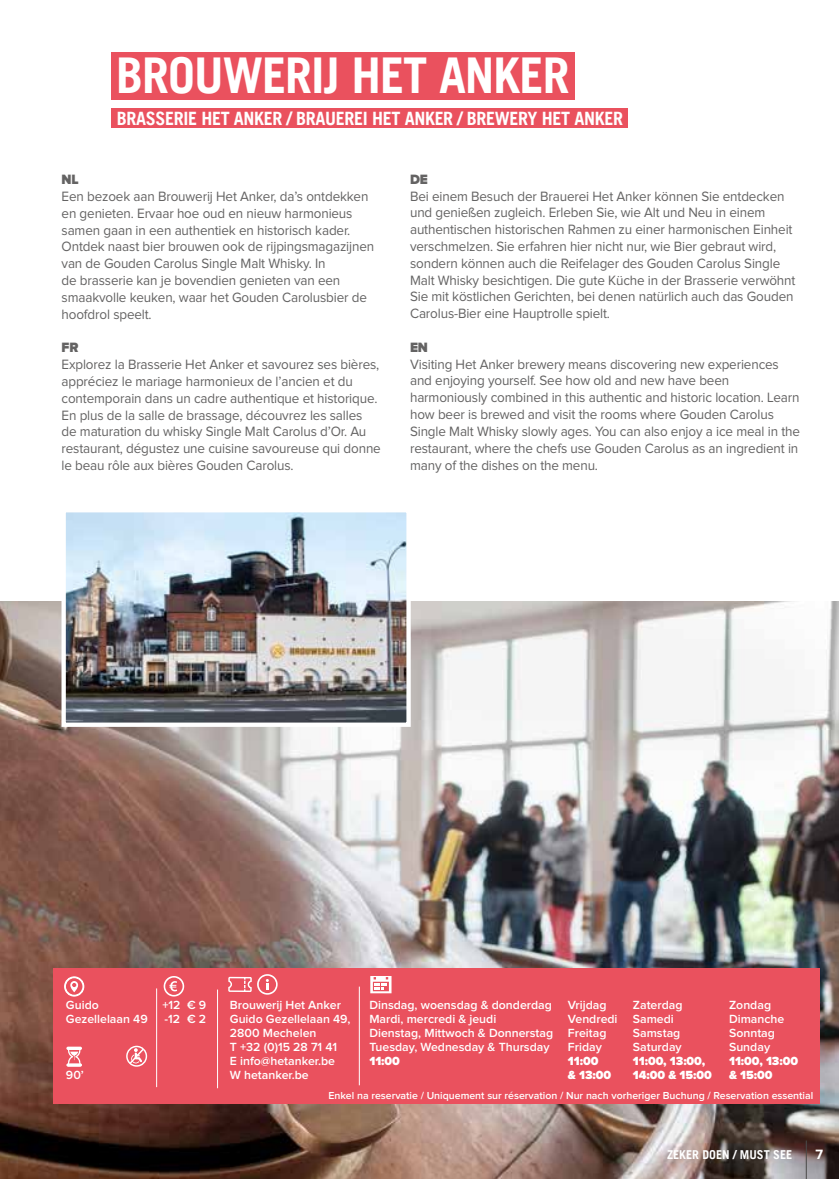
<style>
.page{position:relative;width:839px;height:1179px;background:#fff}
.page>*{position:absolute;margin:0;border:0;box-sizing:border-box;transform-origin:0 0}
.t1{font:700 49.35px "Trade Gothic LT";letter-spacing:-.02em;color:#fff}
.t2{font:700 18.38px "Trade Gothic LT";letter-spacing:-.02em;color:#fff}
.t3{font:14px/16.8px "Proxima Nova";letter-spacing:-.01em;color:#646363;scale:.96 1}
.t4{font:900 14px "Proxima Nova";letter-spacing:-.01em;color:#646363;scale:.96 1}
.t5{font:700 14px "Proxima Nova";color:#fff}
.t6{font:600 12.25px/14px "Proxima Nova";color:#fff}
.t7{font:900 12.25px/14px "Proxima Nova";color:#fff}
.t8{font:700 12.25px "Trade Gothic LT";color:#fff}
.t9{font:600 10.5px "Proxima Nova";color:#fff}
</style>
<div class="page">
<img style="left:0;top:601px;width:838px;height:577px">
<div style="left:111px;top:53px;width:463px;height:47px;background:#ea515e"></div>
<div style="left:53px;top:968px;width:766px;height:135px;background:#ea515e"></div>
<hr style="left:359px;top:986px;width:1px;height:99px;background:#fff">
<svg style="left:370px;top:976px;width:21px;height:17px"></svg>
<svg style="left:228px;top:974px;width:50px;height:20px"></svg>
<div style="left:112px;top:108px;width:516px;height:19px;background:#ea515e"></div>
<img style="left:66px;top:513px;width:339px;height:208px">
<div style="left:61px;top:508px;width:349px;height:218px;border:4px solid #fff"></div>
<hr style="left:156px;top:988px;width:1px;height:98px;background:#fff">
<hr style="left:217px;top:989px;width:1px;height:98px;background:#fff">
<svg style="left:64px;top:976px;width:21px;height:20px"></svg>
<svg style="left:164px;top:976px;width:20px;height:20px"></svg>
<hr style="left:66px;top:1046px;width:16px;height:3px;background:#fff;border-radius:2px">
<hr style="left:66px;top:1063px;width:16px;height:3px;background:#fff;border-radius:2px">
<svg style="left:67px;top:1046px;width:15px;height:20px"></svg>
<div style="left:126px;top:1045px;width:21px;height:21px;border:1px solid #fff;border-radius:50%"></div>
<svg style="left:128px;top:1046px;width:17px;height:19px"></svg>
<hr style="left:805px;top:1140px;width:1px;height:38px;background:#4a4a49">
<h1 class="t1" style="left:116px;top:45px;width:455px">BROUWERIJ HET ANKER</h1>
<h2 class="t2" style="left:117px;top:107px;width:507px">BRASSERIE HET ANKER / BRAUEREI HET ANKER / BREWERY HET ANKER</h2>
<p class="t4" style="left:62px;top:173px;width:19px">NL</p>
<p class="t3" style="left:62px;top:188px;width:327px">Een bezoek aan Brouwerij Het Anker, da’s ontdekken en genieten. Ervaar hoe oud en nieuw harmonieus samen gaan in een authentiek en historisch kader.<br>Ontdek naast bier brouwen ook de rijpingsmagazijnen van de Gouden Carolus Single Malt Whisky. In<br>de brasserie kan je bovendien genieten van een smaakvolle keuken, waar het Gouden Carolusbier de hoofdrol speelt.</p>
<p class="t4" style="left:62px;top:341px;width:19px">FR</p>
<p class="t3" style="left:62px;top:356px;width:334px">Explorez la Brasserie Het Anker et savourez ses bières, appréciez le mariage harmonieux de l’ancien et du contemporain dans un cadre authentique et historique.<br>En plus de la salle de brassage, découvrez les salles de maturation du whisky Single Malt Carolus d’Or. Au restaurant, dégustez une cuisine savoureuse qui donne le beau rôle aux bières Gouden Carolus.</p>
<p class="t4" style="left:410px;top:173px;width:20px">DE</p>
<p class="t3" style="left:410px;top:188px;width:403px">Bei einem Besuch der Brauerei Het Anker können Sie entdecken und genießen zugleich. Erleben Sie, wie Alt und Neu in einem authentischen historischen Rahmen zu einer harmonischen Einheit verschmelzen. Sie erfahren hier nicht nur, wie Bier gebraut wird, sondern können auch die Reifelager des Gouden Carolus Single Malt Whisky besichtigen. Die gute Küche in der Brasserie verwöhnt Sie mit köstlichen Gerichten, bei denen natürlich auch das Gouden Carolus-Bier eine Hauptrolle spielt.</p>
<p class="t4" style="left:410px;top:341px;width:20px">EN</p>
<p class="t3" style="left:410px;top:356px;width:407px">Visiting Het Anker brewery means discovering new experiences and enjoying yourself. See how old and new have been harmoniously combined in this authentic and historic location. Learn how beer is brewed and visit the rooms where Gouden Carolus Single Malt Whisky slowly ages. You can also enjoy a ice meal in the restaurant, where the chefs use Gouden Carolus as an ingredient in many of the dishes on the menu.</p>
<p class="t6" style="left:66px;top:998px;width:83px">Guido<br>Gezellelaan 49</p>
<p class="t6" style="left:66px;top:1068px;width:19px">90’</p>
<p class="t6" style="left:162px;top:998px;width:45px">+12 € 9 -12 € 2</p>
<p class="t6" style="left:230px;top:998px;width:122px">Brouwerij Het Anker<br>Guido Gezellelaan 49,<br>2800 Mechelen<br>T +32 (0)15 28 71 41<br>E info@hetanker.be<br>W hetanker.be</p>
<p class="t6" style="left:369px;top:998px;width:185px">Dinsdag, woensdag &amp; donderdag<br>Mardi, mercredi &amp; jeudi<br>Dienstag, Mittwoch &amp; Donnerstag<br>Tuesday, Wednesday &amp; Thursday</p>
<p class="t7" style="left:369px;top:1054px;width:32px">11:00</p>
<p class="t6" style="left:568px;top:998px;width:51px">Vrijdag<br>Vendredi<br>Freitag<br>Friday</p>
<p class="t7" style="left:568px;top:1054px;width:45px">11:00<br>&amp; 13:00</p>
<p class="t6" style="left:632px;top:998px;width:51px">Zaterdag<br>Samedi<br>Samstag<br>Saturday</p>
<p class="t7" style="left:632px;top:1054px;width:80px">11:00, 13:00,<br>14:00 &amp; 15:00</p>
<p class="t6" style="left:729px;top:998px;width:57px">Zondag<br>Dimanche<br>Sonntag<br>Sunday</p>
<p class="t7" style="left:729px;top:1054px;width:71px">11:00, 13:00 &amp; 15:00</p>
<p class="t9" style="left:328px;top:1090px;width:486px">Enkel na reservatie / Uniquement sur réservation / Nur nach vorheriger Buchung / Reservation essential</p>
<p class="t8" style="left:666px;top:1146px;width:127px">ZEKER DOEN / MUST SEE</p>
<p class="t8" style="left:672px;top:1146px;width:127px">ZEKER DOEN / MUST S E</p>
<p class="t5" style="left:815px;top:1147px;width:9px">7</p>
</div>
